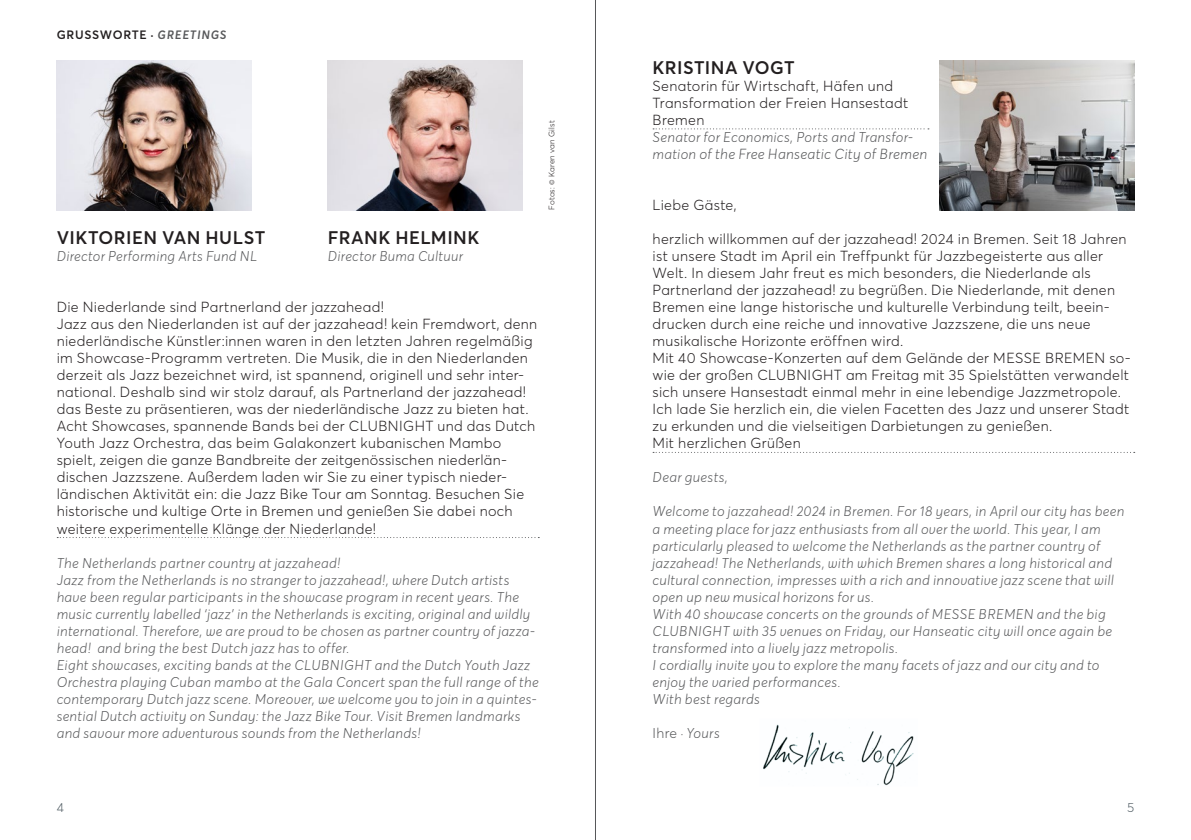
<style>
.page{position:relative;width:1191px;height:840px;background:#fff}
.page>*{position:absolute;margin:0;border:0;box-sizing:border-box;transform-origin:0 0}
.t1{font:600 18px "Averta";letter-spacing:.02em;color:#231f20}
.t2{font:300 14.4px/17px "Averta";letter-spacing:.02em;color:#231f20}
.t3{font:italic 300 14.4px "Averta";letter-spacing:.015em;color:#57585a}
.t4{font:italic 300 14px/17px "Averta";letter-spacing:.02em;color:#57585a}
.t5{font:300 13px "Averta";color:#525e65}
.t6{font:600 12px "Averta";letter-spacing:.055em;color:#231f20}
.t7{font:300 8px "Averta";letter-spacing:.02em;color:#231f20}
.s1{font-style:italic;color:#57585a}
.s2{font-size:14px}
.s3{font-style:normal}
</style>
<div class="page">
<img style="left:328px;top:61px;width:194px;height:149px">
<img style="left:57px;top:61px;width:194px;height:149px">
<img style="left:763px;top:724px;width:151px;height:62px">
<svg style="left:653px;top:128px;width:276px;height:1px"></svg>
<img style="left:939px;top:61px;width:195px;height:149px">
<hr style="left:595px;top:0;width:1px;height:839px;background:#57585a">
<p class="t6" style="left:57px;top:28px;width:171px">GRUSSWORTE · <span class="s1">GREETINGS</span></p>
<p class="t1" style="left:57px;top:226px;width:210px">VIKTORIEN VAN HULST</p>
<p class="t4" style="left:57px;top:248px;width:202px">Director Performing Arts Fund NL</p>
<p class="t1" style="left:328px;top:226px;width:153px">FRANK HELMINK</p>
<p class="t4" style="left:328px;top:248px;width:137px">Director Buma Cultuur</p>
<p class="t7" style="left:546px;top:210px;width:91px;rotate:-90deg">Fotos: © Karen van Gilst</p>
<p class="t2" style="left:57px;top:298px;width:482px">Die Niederlande sind Partnerland der jazzahead!<br>Jazz aus den Niederlanden ist auf der jazzahead! kein Fremdwort, denn niederländische Künstler:innen waren in den letzten Jahren regelmäßig im Showcase-Programm vertreten. Die Musik, die in den Niederlanden derzeit als Jazz bezeichnet wird, ist spannend, originell und sehr inter&shy;national. Deshalb sind wir stolz darauf, als Partnerland der jazzahead! das Beste zu präsentieren, was der niederländische Jazz zu bieten hat.<br>Acht Showcases, spannende Bands bei der CLUBNIGHT und das Dutch Youth Jazz Orchestra, das beim Galakonzert kubanischen Mambo spielt, zeigen die ganze Bandbreite der zeitgenössischen niederlän&shy;dischen Jazzszene. Außerdem laden wir Sie zu einer typisch nieder&shy;ländischen Aktivität ein: die Jazz Bike Tour am Sonntag. Besuchen Sie historische und kultige Orte in Bremen und genießen Sie dabei noch weitere experimentelle Klänge der Niederlande!</p>
<p class="t4" style="left:57px;top:554px;width:483px">The Netherlands partner country at jazzahead!<br>Jazz from the Netherlands is no stranger to jazzahead!, where Dutch artists have been regular participants in the showcase program in recent years. The music currently labelled ‘jazz’ in the Netherlands is exciting, original and wildly international. Therefore, we are proud to be chosen as partner country of jazza&shy;head! and bring the best Dutch jazz has to offer.<br>Eight showcases, exciting bands at the CLUBNIGHT and the Dutch Youth Jazz Orchestra playing Cuban mambo at the Gala Concert span the full range of the contemporary Dutch jazz scene. Moreover, we welcome you to join in a quintes&shy;sential Dutch activity on Sunday: the Jazz Bike Tour. Visit Bremen landmarks and savour more adventurous sounds from the Netherlands!</p>
<p class="t1" style="left:652px;top:56px;width:144px">KRISTINA VOGT</p>
<p class="t2" style="left:652px;top:77px;width:257px">Senatorin für Wirtschaft, Häfen und<br>Transformation der Freien Hansestadt<br>Bremen</p>
<p class="t4" style="left:652px;top:129px;width:262px">Senator for Economics, Ports and Transfor-</p>
<p class="t3" style="left:652px;top:145px;width:276px"><span class="s2">mation</span> of the Free Hanseatic City of Bremen</p>
<p class="t2" style="left:652px;top:196px;width:86px">Liebe Gäste,</p>
<p class="t2" style="left:652px;top:230px;width:480px">herzlich willkommen auf der jazzahead! 2024 in Bremen. Seit 18 Jahren ist unsere Stadt im April ein Treffpunkt für Jazzbegeisterte aus aller Welt. In diesem Jahr freut es mich besonders, die Niederlande als Partnerland der jazzahead! zu begrüßen. Die Niederlande, mit denen Bremen eine lange historische und kulturelle Verbindung teilt, beein&shy;drucken durch eine reiche und innovative Jazzszene, die uns neue musikalische Horizonte eröffnen wird.<br>Mit 40 Showcase-Konzerten auf dem Gelände der MESSE BREMEN so&shy;wie der großen CLUBNIGHT am Freitag mit 35 Spielstätten verwandelt sich unsere Hansestadt einmal mehr in eine lebendige Jazzmetropole.<br>Ich lade Sie herzlich ein, die vielen Facetten des Jazz und unserer Stadt zu erkunden und die vielseitigen Darbietungen zu genießen.<br>Mit herzlichen Grüßen</p>
<p class="t4" style="left:652px;top:469px;width:77px">Dear guests,</p>
<p class="t4" style="left:652px;top:503px;width:473px">Welcome to jazzahead! 2024 in Bremen. For 18 years, in April our city has been a meeting place for jazz enthusiasts from all over the world. This year, I am particularly pleased to welcome the Netherlands as the partner country of jazzahead! The Netherlands, with which Bremen shares a long historical and cultural connection, impresses with a rich and innovative jazz scene that will open up new musical horizons for us.<br>With 40 showcase concerts on the grounds of MESSE BREMEN and the big CLUBNIGHT with 35 venues on Friday, our Hanseatic city will once again be transformed into a lively jazz metropolis.<br>I cordially invite you to explore the many facets of jazz and our city and to enjoy the varied performances.<br>With best regards</p>
<p class="t4" style="left:652px;top:724px;width:69px"><span class="s3">Ihre</span> · Yours</p>
<p class="t5" style="left:57px;top:798px;width:9px">4</p>
<p class="t5" style="left:1127px;top:798px;width:9px">5</p>
</div>
